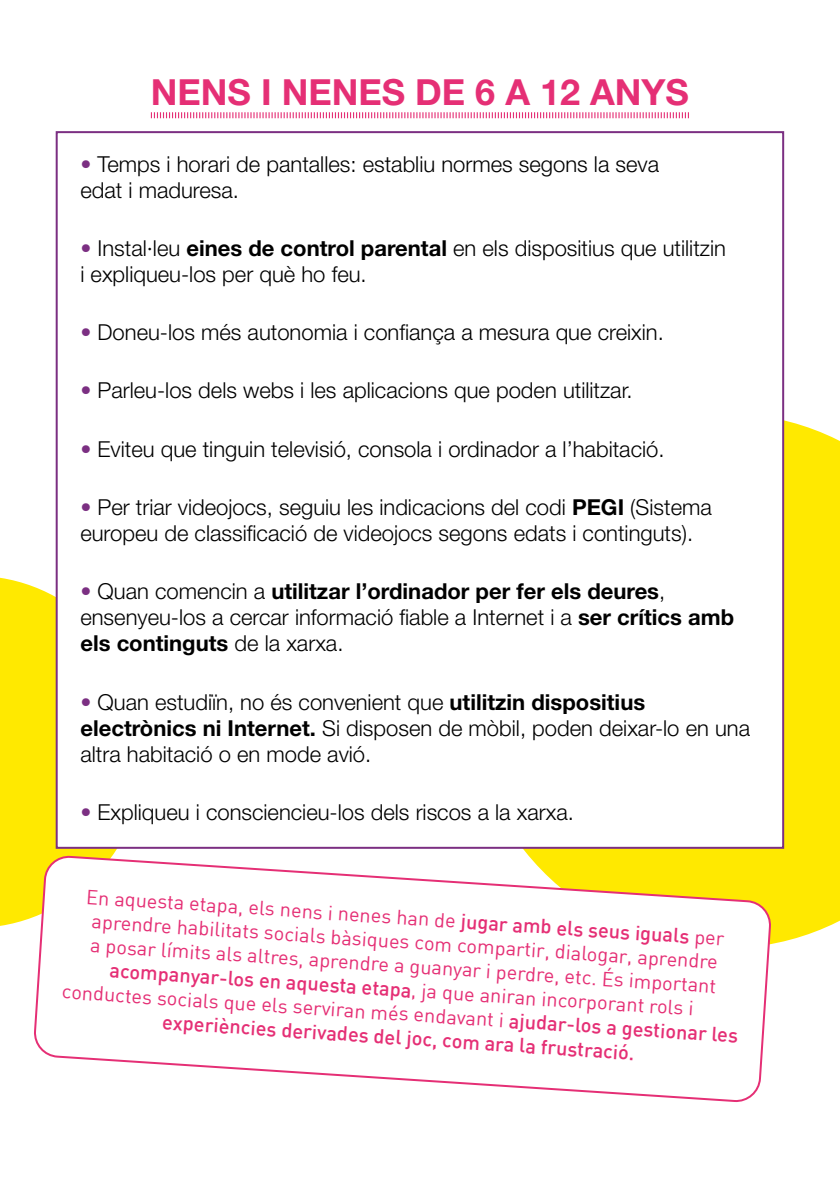
<style>
.page{position:relative;width:840px;height:1191px;background:#fff}
.page>*{position:absolute;margin:0;border:0;box-sizing:border-box;transform-origin:0 0}
.t1{font:700 36px "Helvetica Neue LT Std";color:#e52f75}
.t2{font:300 22px/26px "Helvetica Neue LT Std";color:#000}
.t3{font:20px/23.8px "DIN";color:#e52f75;text-align:center}
.s1{color:#7b2f82}
.s2{font-weight:700}
.s3{font-weight:500}
</style>
<div class="page">
<svg style="left:0;top:576px;width:117px;height:350px;background:#fce50b"></svg>
<svg style="left:523px;top:413px;width:316px;height:531px;background:#fae311"></svg>
<svg style="left:151px;top:112px;width:537px;height:6px"></svg>
<div style="left:57px;top:132px;width:725px;height:716px;background:#fff"></div>
<svg style="left:32px;top:854px;width:740px;height:248px"></svg>
<h1 class="t1" style="left:151px;top:70px;width:539px">NENS I NENES DE 6 A 12 ANYS</h1>
<p class="t2" style="left:80px;top:150px;width:580px"><span class="s1">•</span> Temps i horari de pantalles: establiu normes segons la seva edat i maduresa.</p>
<p class="t2" style="left:80px;top:234px;width:646px"><span class="s1">•</span> Instal·leu <span class="s2">eines de control parental</span> en els dispositius que utilitzin i expliqueu-los per què ho feu.</p>
<p class="t2" style="left:80px;top:319px;width:584px"><span class="s1">•</span> Doneu-los més autonomia i confiança a mesura que creixin.</p>
<p class="t2" style="left:80px;top:377px;width:553px"><span class="s1">•</span> Parleu-los dels webs i les aplicacions que poden utilitzar.</p>
<p class="t2" style="left:80px;top:435px;width:585px"><span class="s1">•</span> Eviteu que tinguin televisió, consola i ordinador a l’habitació.</p>
<p class="t2" style="left:80px;top:493px;width:632px"><span class="s1">•</span> Per triar videojocs, seguiu les indicacions del codi <span class="s2">PEGI</span> (Sistema europeu de classificació de videojocs segons edats i continguts).</p>
<p class="t2" style="left:80px;top:578px;width:655px"><span class="s1">•</span> Quan comencin a <span class="s2">utilitzar l’ordinador per fer els deures</span>, ensenyeu-los a cercar informació fiable a Internet i a <span class="s2">ser crítics amb els continguts</span> de la xarxa.</p>
<p class="t2" style="left:80px;top:688px;width:670px"><span class="s1">•</span> Quan estudiïn, no és convenient que <span class="s2">utilitzin dispositius electrònics ni Internet.</span> Si disposen de mòbil, poden deixar-lo en una altra habitació o en mode avió.</p>
<p class="t2" style="left:80px;top:798px;width:495px"><span class="s1">•</span> Expliqueu i consciencieu-los dels riscos a la xarxa.</p>
<p class="t3" style="left:70px;top:882px;width:678px;rotate:4deg">En aquesta etapa, els nens i nenes han de <span class="s3">jugar amb els seus iguals</span> per aprendre habilitats socials bàsiques com compartir, dialogar, aprendre<br>a posar límits als altres, aprendre a guanyar i perdre, etc. És important <span class="s3">acompanyar-los en aquesta etapa</span>, ja que aniran incorporant rols i conductes socials que els serviran més endavant i <span class="s3">ajudar-los a gestionar les experiències derivades del joc, com ara la frustració.</span></p>
</div>
